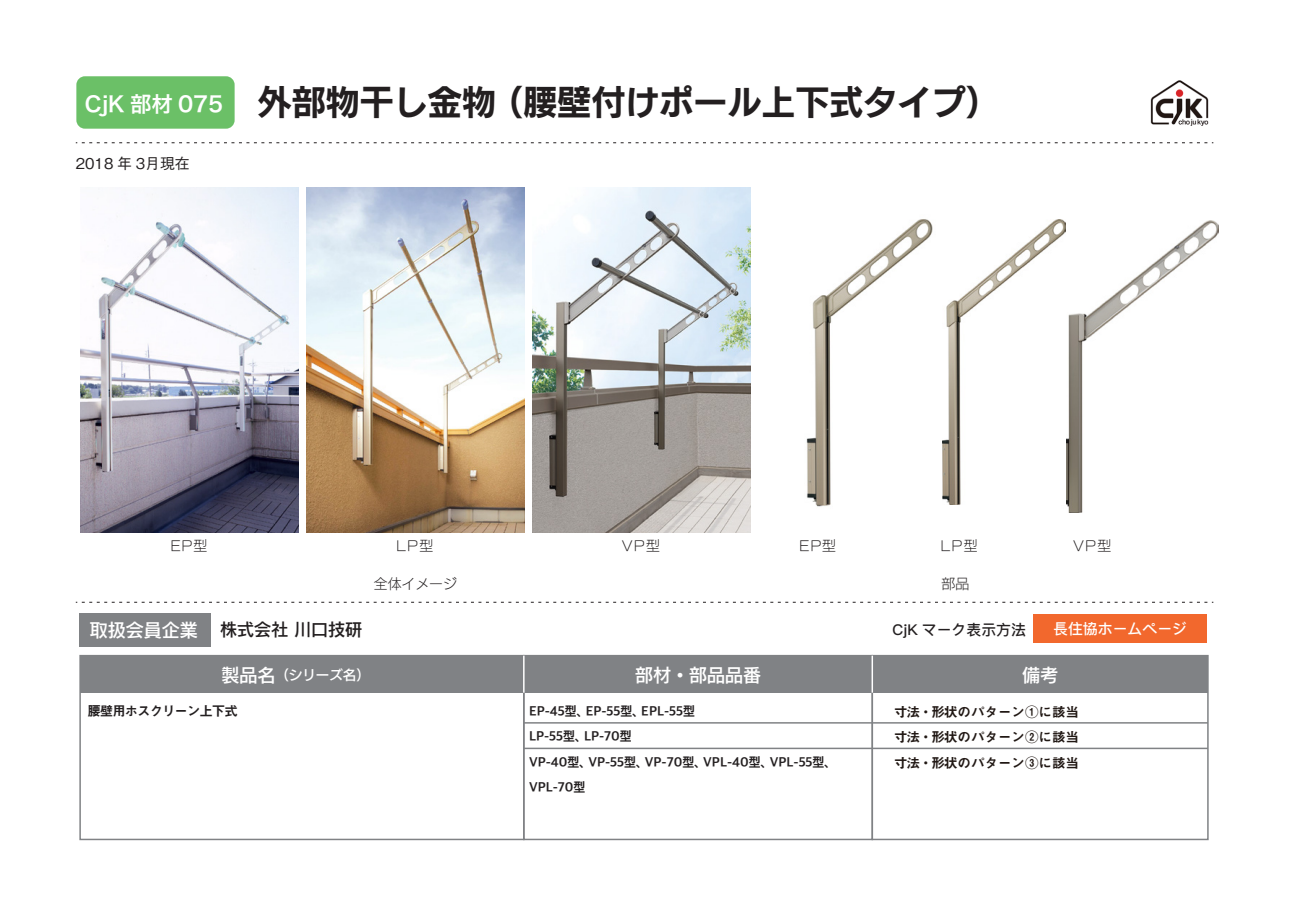
<style>
.page{position:relative;width:1289px;height:919px;background:#fff}
.page>*{position:absolute;margin:0;border:0;box-sizing:border-box;transform-origin:0 0}
.t1{font:34.05px "New Rodin Pro B";color:#231f20}
.t2{font:18px "New Rodin Pro DB";color:#fff}
.t3{font:16.95px "New Rodin Pro DB";color:#231f20}
.t4{font:500 14.85px "Ping Fang HK";color:#231f20}
.t5{font:500 14.85px "Ping Fang HK";color:#fff}
.t6{font:500 14.85px "Gothic BBB Pro";color:#231f20}
.t7{font:13.8px "New Rodin Pro L";letter-spacing:.06em;color:#231f20}
.t8{font:700 13.5px/25.5px "Apple SD Gothic Neo";color:#231f20}
.t9{font:13.5px/25.5px "Midashi Go Pro MB31";color:#211814;text-align:justify}
.t10{font:13.5px "Midashi Go Pro MB31";letter-spacing:-.08em;color:#231f20}
.t11{font:13.5px "New Rodin Pro DB";color:#fff}
.s1{font-family:"Hira Sans Old Std W6";font-size:21.3px;color:#fff}
.s2{font-size:18px}
</style>
<div class="page">
<img style="left:80px;top:187px;width:218px;height:345px">
<div style="left:873px;top:655px;width:334px;height:37px;background:#808285"></div>
<div style="left:76px;top:76px;width:159px;height:53px;background:#6bc067;border-radius:9px"></div>
<img style="left:1150px;top:80px;width:59px;height:45px">
<svg style="left:76px;top:602px;width:1137px;height:1px"></svg>
<svg style="left:76px;top:142px;width:1137px;height:1px"></svg>
<div style="left:79px;top:613px;width:132px;height:34px;background:#808285"></div>
<div style="left:80px;top:655px;width:444px;height:37px;background:#808285"></div>
<div style="left:79px;top:654px;width:445px;height:186px;border:2px solid #808285"></div>
<div style="left:524px;top:655px;width:348px;height:37px;background:#808285"></div>
<div style="left:523px;top:654px;width:350px;height:186px;border:2px solid #808285"></div>
<div style="left:871px;top:654px;width:337px;height:186px;border:2px solid #808285"></div>
<div style="left:1033px;top:614px;width:173px;height:28px;background:#f2682d"></div>
<hr style="left:523px;top:655px;width:1px;height:37px;background:#fff">
<hr style="left:871px;top:655px;width:2px;height:37px;background:#fff">
<img style="left:306px;top:187px;width:218px;height:345px">
<img style="left:532px;top:187px;width:218px;height:345px">
<img style="left:806px;top:219px;width:127px;height:288px">
<img style="left:1065px;top:220px;width:153px;height:292px">
<hr style="left:524px;top:722px;width:683px;height:1px;background:#808285">
<hr style="left:524px;top:747px;width:683px;height:2px;background:#808285">
<img style="left:942px;top:219px;width:123px;height:286px">
<h1 class="t1" style="left:85px;top:72px;width:916px"><span class="s1">CjK 部材 075</span> 外部物干し金物（腰壁付けポール上下式タイプ）</h1>
<p class="t6" style="left:76px;top:151px;width:115px">2018 年 3月現在</p>
<p class="t7" style="left:170px;top:534px;width:38px">EP型</p>
<p class="t7" style="left:396px;top:534px;width:39px">LP型</p>
<p class="t7" style="left:622px;top:534px;width:40px">VP型</p>
<p class="t7" style="left:799px;top:534px;width:38px">EP型</p>
<p class="t7" style="left:940px;top:534px;width:39px">LP型</p>
<p class="t7" style="left:1073px;top:534px;width:40px">VP型</p>
<p class="t7" style="left:941px;top:572px;width:29px">部品</p>
<p class="t7" style="left:374px;top:572px;width:84px">全体イメージ</p>
<h2 class="t2" style="left:90px;top:614px;width:109px">取扱会員企業</h2>
<p class="t3" style="left:220px;top:615px;width:143px">株式会社 川口技研</p>
<p class="t11" style="left:221px;top:663px;width:150px"><span class="s2">製品名</span>（シリーズ名）</p>
<h2 class="t2" style="left:635px;top:659px;width:127px">部材・部品品番</h2>
<h2 class="t2" style="left:1022px;top:659px;width:37px">備考</h2>
<p class="t4" style="left:892px;top:621px;width:135px">CjK マーク表示方法</p>
<p class="t5" style="left:1053px;top:619px;width:135px">長住協ホームページ</p>
<p class="t10" style="left:87px;top:699px;width:152px">腰壁用ホスクリーン上下式</p>
<p class="t8" style="left:529px;top:699px;width:306px">EP-45型、EP-55型、EPL-55型<br>LP-55型、LP-70型<br>VP-40型、VP-55型、VP-70型、VPL-40型、VPL-55型、<br>VPL-70型</p>
<p class="t9" style="left:894px;top:697px;width:186px">寸法・形状のパターン①に該当寸法・形状のパターン②に該当寸法・形状のパターン③に該当</p>
</div>
